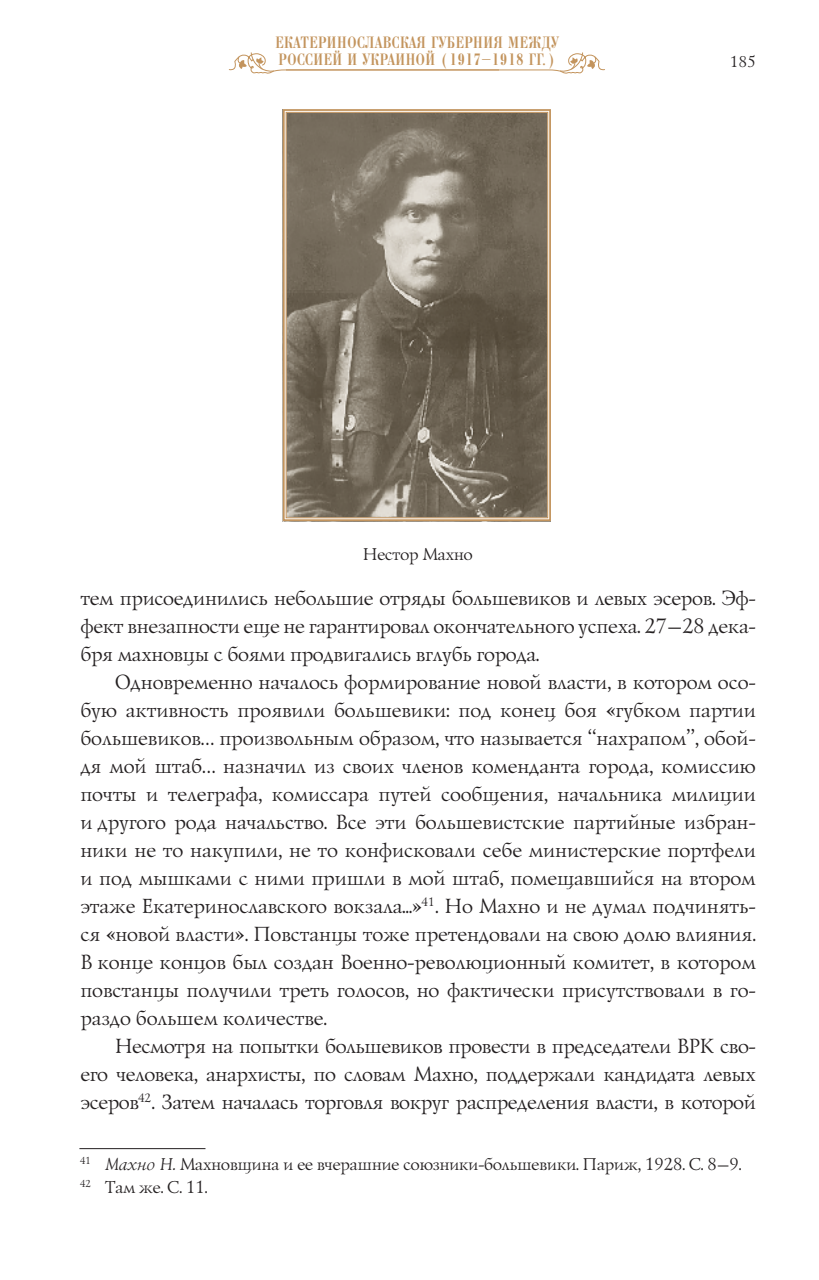
<style>
.page{position:relative;width:819px;height:1280px;background:#fff}
.page>*{position:absolute;margin:0;border:0;box-sizing:border-box;transform-origin:0 0}
.t1{font:21px/28px "Lazurski C";color:#231f20;text-align:justify}
.t2{font:17.5px/23.4px "Lazurski C";color:#231f20}
.t3{font:17.5px/17.5px "Bodoni Cond C";letter-spacing:.04em;color:#c3945d}
.t4{font:15.75px "Lazurski C";color:#231f20}
.s1{font-style:italic}
</style>
<div class="page">
<svg style="left:229px;top:52px;width:376px;height:22px"></svg>
<hr style="left:79px;top:1148px;width:126px;height:1px;background:#231f20">
<svg style="left:282px;top:109px;width:269px;height:413px;background:#7d7363"></svg>
<div style="left:286px;top:112px;width:262px;height:406px;border:1px solid #c3945d"></div>
<p class="t3" style="left:275px;top:34px;width:284px">ЕКАТЕРИНОСЛАВСКАЯ ГУБЕРНИЯ МЕЖДУ<br>РОССИЕЙ И УКРАИНОЙ (1917–1918 ГГ.)</p>
<p class="t4" style="left:729px;top:51px;width:27px">185</p>
<p class="t2" style="left:362px;top:541px;width:111px">Нестор Махно</p>
<p class="t1" style="left:79px;top:583px;width:677px">тем присоединились небольшие отряды большевиков и левых эсеров. Эф&shy;фект внезапности еще не гарантировал окончательного успеха. 27–28 дека&shy;бря махновцы с боями продвигались вглубь города.</p>
<p class="t1" style="left:79px;top:667px;width:677px;text-indent:35px">Одновременно началось формирование новой власти, в котором осо&shy;бую активность проявили большевики: под конец боя «губком партии большевиков… произвольным образом, что называется “нахрапом”, обой&shy;дя мой штаб… назначил из своих членов коменданта города, комиссию почты и телеграфа, комиссара путей сообщения, начальника милиции и другого рода начальство. Все эти большевистские партийные избран&shy;ники не то накупили, не то конфисковали себе министерские портфели и под мышками с ними пришли в мой штаб, помещавшийся на втором этаже Екатеринославского вокзала...»<sup>41</sup>. Но Махно и не думал подчинять&shy;ся «новой власти». Повстанцы тоже претендовали на свою долю влияния.<br>В конце концов был создан Военно-революционный комитет, в котором повстанцы получили треть голосов, но фактически присутствовали в го&shy;раздо большем количестве.</p>
<p class="t1" style="left:79px;top:1031px;width:677px;text-indent:35px">Несмотря на попытки большевиков провести в председатели ВРК сво&shy;его человека, анархисты, по словам Махно, поддержали кандидата левых эсеров<sup>42</sup>. Затем началась торговля вокруг распределения власти, в которой</p>
<p class="t2" style="left:79px;top:1151px;width:662px"><sup>41</sup> <span class="s1">Махно Н.</span> Махновщина и ее вчерашние союзники-большевики. Париж, 1928. С. 8–9.<br><sup>42</sup> Там же. С. 11.</p>
</div>
